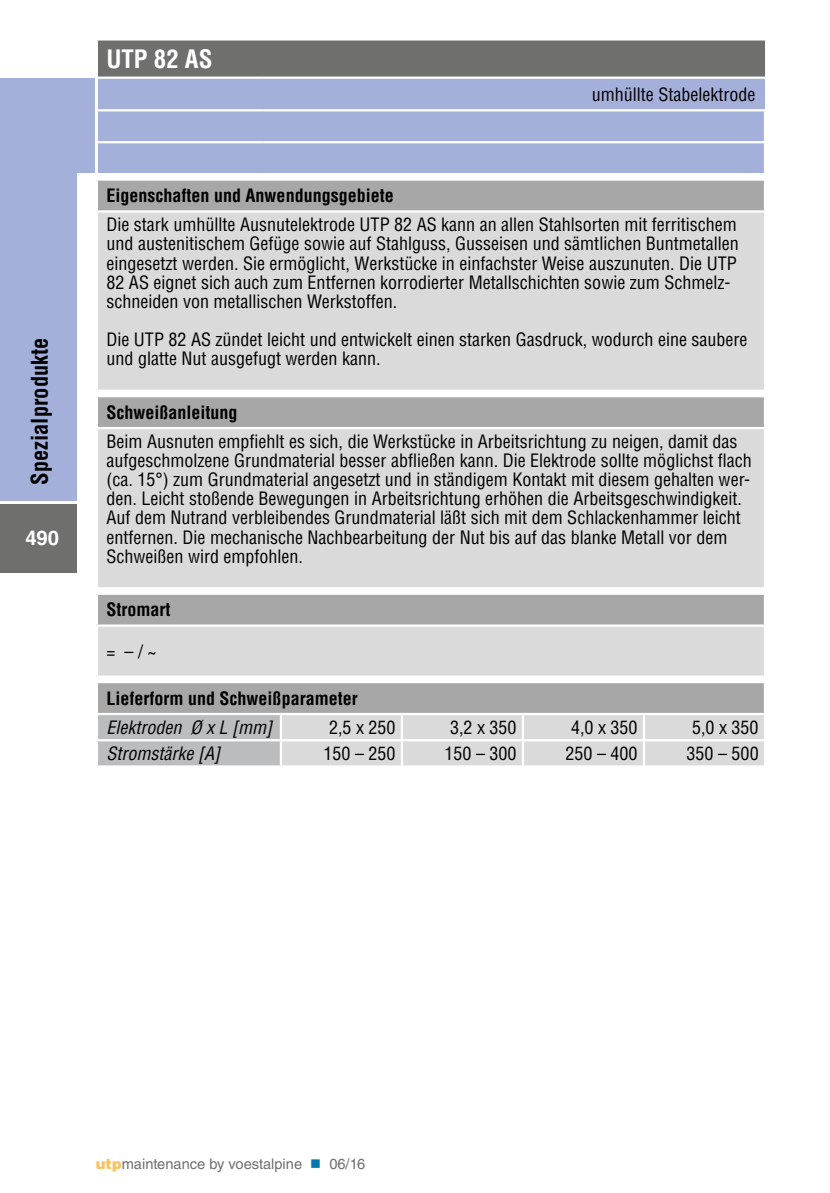
<style>
.page{position:relative;width:830px;height:1193px;background:#fff}
.page>*{position:absolute;margin:0;border:0;box-sizing:border-box;transform-origin:0 0}
.HL1{font:700 condensed 24.75px "Helvetica LT Std";color:#fff}
.t1{font:700 condensed 22.5px "Helvetica LT Std";color:#000}
.t2{font:700 20.25px "Helvetica LT Std";color:#fff}
.Copy{font:condensed 18px/19.1px "Helvetica LT Std";color:#000}
.HL2{font:700 condensed 18px "Helvetica LT Std";color:#000}
.HL3{font:italic condensed 18px "Helvetica LT Std";color:#000}
.Copy-rechtsbündig{font:condensed 18px "Helvetica LT Std";color:#000}
.Copy-2{font:700 condensed 18px "Helvetica LT Std";color:#000}
.t3{font:14.62px "Helvetica LT Std";color:#6f6f6e}
.s1{font-weight:900;color:#fbc25e}
.s2{color:#0078aa}
</style>
<div class="page">
<div style="left:0;top:79px;width:94px;height:94px;background:#a5b0da"></div>
<div style="left:98px;top:41px;width:666px;height:36px;background:#6f6f6e"></div>
<div style="left:98px;top:79px;width:666px;height:94px;background:#a5b0da"></div>
<hr style="left:763px;top:111px;width:2px;height:30px;background:#fff">
<hr style="left:96px;top:109px;width:168px;height:2px;background:#fff">
<hr style="left:264px;top:109px;width:501px;height:2px;background:#fff">
<hr style="left:96px;top:141px;width:168px;height:2px;background:#fff">
<hr style="left:264px;top:141px;width:501px;height:2px;background:#fff">
<hr style="left:763px;top:143px;width:2px;height:30px;background:#fff">
<div style="left:97px;top:180px;width:667px;height:31px;background:#a7a7a8"></div>
<div style="left:97px;top:211px;width:667px;height:180px;background:#dadada"></div>
<hr style="left:763px;top:181px;width:2px;height:29px;background:#fff">
<hr style="left:763px;top:213px;width:2px;height:177px;background:#fff">
<hr style="left:96px;top:390px;width:669px;height:2px;background:#fff">
<hr style="left:96px;top:178px;width:669px;height:3px;background:#fff">
<hr style="left:96px;top:181px;width:2px;height:29px;background:#fff">
<hr style="left:96px;top:210px;width:669px;height:3px;background:#fff">
<hr style="left:96px;top:213px;width:2px;height:177px;background:#fff">
<div style="left:97px;top:396px;width:667px;height:32px;background:#a7a7a8"></div>
<div style="left:97px;top:428px;width:667px;height:160px;background:#dadada"></div>
<hr style="left:763px;top:397px;width:2px;height:30px;background:#fff">
<hr style="left:763px;top:429px;width:2px;height:158px;background:#fff">
<hr style="left:96px;top:395px;width:669px;height:2px;background:#fff">
<hr style="left:96px;top:397px;width:2px;height:30px;background:#fff">
<hr style="left:96px;top:427px;width:669px;height:2px;background:#fff">
<hr style="left:96px;top:429px;width:2px;height:158px;background:#fff">
<hr style="left:96px;top:587px;width:669px;height:2px;background:#fff">
<div style="left:97px;top:594px;width:667px;height:31px;background:#a7a7a8"></div>
<div style="left:97px;top:625px;width:667px;height:51px;background:#dadada"></div>
<hr style="left:763px;top:595px;width:2px;height:29px;background:#fff">
<hr style="left:763px;top:627px;width:2px;height:48px;background:#fff">
<hr style="left:96px;top:592px;width:669px;height:3px;background:#fff">
<hr style="left:96px;top:595px;width:2px;height:29px;background:#fff">
<hr style="left:96px;top:624px;width:669px;height:3px;background:#fff">
<hr style="left:96px;top:627px;width:2px;height:48px;background:#fff">
<hr style="left:96px;top:675px;width:669px;height:3px;background:#fff">
<div style="left:97px;top:682px;width:667px;height:32px;background:#a7a7a8"></div>
<div style="left:97px;top:714px;width:184px;height:26px;background:#bbbcbd"></div>
<div style="left:97px;top:740px;width:184px;height:26px;background:#bbbcbd"></div>
<div style="left:282px;top:715px;width:481px;height:50px;background:#dadada"></div>
<hr style="left:280px;top:741px;width:2px;height:24px;background:#fff">
<hr style="left:400px;top:741px;width:3px;height:24px;background:#fff">
<hr style="left:521px;top:741px;width:3px;height:24px;background:#fff">
<hr style="left:642px;top:741px;width:2px;height:24px;background:#fff">
<hr style="left:96px;top:765px;width:185px;height:2px;background:#fff">
<hr style="left:96px;top:681px;width:185px;height:2px;background:#fff">
<hr style="left:96px;top:683px;width:2px;height:30px;background:#fff">
<hr style="left:281px;top:681px;width:121px;height:2px;background:#fff">
<hr style="left:402px;top:681px;width:120px;height:2px;background:#fff">
<hr style="left:522px;top:681px;width:121px;height:2px;background:#fff">
<hr style="left:643px;top:681px;width:122px;height:2px;background:#fff">
<hr style="left:400px;top:715px;width:3px;height:24px;background:#fff">
<hr style="left:521px;top:715px;width:3px;height:24px;background:#fff">
<hr style="left:642px;top:715px;width:2px;height:24px;background:#fff">
<hr style="left:96px;top:713px;width:185px;height:2px;background:#fff">
<hr style="left:281px;top:713px;width:121px;height:2px;background:#fff">
<hr style="left:402px;top:713px;width:120px;height:2px;background:#fff">
<hr style="left:522px;top:713px;width:121px;height:2px;background:#fff">
<hr style="left:643px;top:713px;width:122px;height:2px;background:#fff">
<hr style="left:96px;top:741px;width:2px;height:24px;background:#fff">
<hr style="left:763px;top:683px;width:2px;height:30px;background:#fff">
<hr style="left:280px;top:715px;width:2px;height:24px;background:#fff">
<hr style="left:96px;top:715px;width:2px;height:24px;background:#fff">
<hr style="left:96px;top:739px;width:185px;height:2px;background:#fff">
<hr style="left:281px;top:739px;width:121px;height:2px;background:#fff">
<hr style="left:402px;top:739px;width:120px;height:2px;background:#fff">
<hr style="left:522px;top:739px;width:121px;height:2px;background:#fff">
<hr style="left:643px;top:739px;width:122px;height:2px;background:#fff">
<div style="left:0;top:504px;width:77px;height:68px;background:#6f6f6e"></div>
<div style="left:0;top:79px;width:77px;height:422px;background:#a5b0da"></div>
<p class="t1" style="left:25px;top:485px;width:149px;rotate:-90deg">Spezialprodukte</p>
<p class="t2" style="left:25px;top:526px;width:35px">490</p>
<p class="HL1" style="left:106px;top:43px;width:107px">UTP 82 AS</p>
<p class="Copy-rechtsbündig" style="left:591px;top:83px;width:165px">umhüllte Stabelektrode</p>
<p class="HL2" style="left:106px;top:184px;width:289px">Eigenschaften und Anwendungsgebiete</p>
<p class="Copy" style="left:106px;top:215px;width:633px">Die stark umhüllte Ausnutelektrode UTP 82 AS kann an allen Stahlsorten mit ferritischem und austenitischem Gefüge sowie auf Stahlguss, Gusseisen und sämtlichen Buntmetallen eingesetzt werden. Sie ermöglicht, Werkstücke in einfachster Weise auszunuten. Die UTP 82 AS eignet sich auch zum Entfernen korrodierter Metallschichten sowie zum Schmelz&shy;schneiden von metallischen Werkstoffen.</p>
<p class="Copy" style="left:106px;top:330px;width:642px">Die UTP 82 AS zündet leicht und entwickelt einen starken Gasdruck, wodurch eine saubere und glatte Nut ausgefugt werden kann.</p>
<p class="HL2" style="left:106px;top:401px;width:133px">Schweißanleitung</p>
<p class="Copy" style="left:106px;top:432px;width:646px">Beim Ausnuten empfiehlt es sich, die Werkstücke in Arbeitsrichtung zu neigen, damit das aufgeschmolzene Grundmaterial besser abfließen kann. Die Elektrode sollte möglichst flach (ca. 15°) zum Grundmaterial angesetzt und in ständigem Kontakt mit diesem gehalten wer&shy;den. Leicht stoßende Bewegungen in Arbeitsrichtung erhöhen die Arbeitsgeschwindigkeit.<br>Auf dem Nutrand verbleibendes Grundmaterial läßt sich mit dem Schlackenhammer leicht entfernen. Die mechanische Nachbearbeitung der Nut bis auf das blanke Metall vor dem Schweißen wird empfohlen.</p>
<p class="Copy-2" style="left:106px;top:598px;width:66px">Stromart</p>
<p class="Copy" style="left:106px;top:641px;width:52px">= – / ~</p>
<p class="HL2" style="left:106px;top:687px;width:253px">Lieferform und Schweißparameter</p>
<p class="HL3" style="left:106px;top:716px;width:167px">Elektroden Ø x L [mm]</p>
<p class="Copy" style="left:329px;top:717px;width:68px">2,5 x 250</p>
<p class="Copy" style="left:450px;top:717px;width:68px">3,2 x 350</p>
<p class="Copy" style="left:570px;top:717px;width:68px">4,0 x 350</p>
<p class="Copy" style="left:691px;top:717px;width:68px">5,0 x 350</p>
<p class="HL3" style="left:106px;top:742px;width:115px">Stromstärke [A]</p>
<p class="Copy" style="left:323px;top:744px;width:73px">150 – 250</p>
<p class="Copy" style="left:444px;top:744px;width:73px">150 – 300</p>
<p class="Copy" style="left:565px;top:744px;width:73px">250 – 400</p>
<p class="Copy" style="left:686px;top:744px;width:73px">350 – 500</p>
<p class="t3" style="left:96px;top:1155px;width:271px"><span class="s1">utp</span>maintenance by voestalpine <span class="s2">■</span> 06/16</p>
</div>
